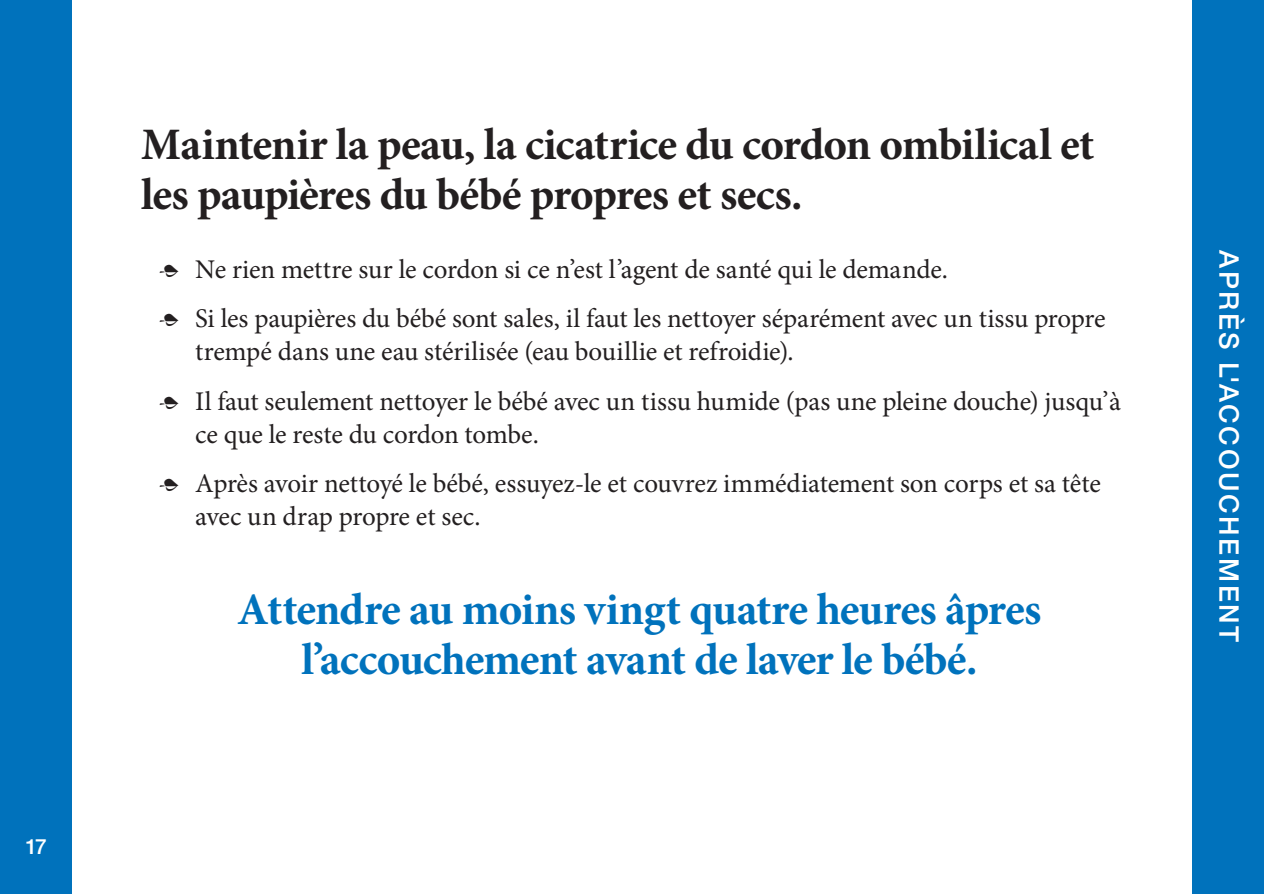
<style>
.page{position:relative;width:1264px;height:894px;background:#fff}
.page>*{position:absolute;margin:0;border:0;box-sizing:border-box;transform-origin:0 0}
.t1{font:700 45px/49.5px "Minion Pro";letter-spacing:-.025em;color:#231f20}
.t2{font:700 45px/49.5px "Minion Pro";letter-spacing:-.025em;color:#0072bc;text-align:center}
.t3{font:27px/33px "Minion Pro";letter-spacing:-.01em;color:#231f20}
.t4{font:500 27px "Helvetica Neue";letter-spacing:.095em;color:#fff}
.t5{font:500 21px "Helvetica Neue";color:#fff}
</style>
<div class="page">
<div style="left:0;top:0;width:71px;height:893px;background:#0072bc"></div>
<div style="left:1192px;top:0;width:71px;height:893px;background:#0072bc"></div>
<p class="t5" style="left:25px;top:834px;width:23px">17</p>
<h1 class="t1" style="left:141px;top:119px;width:954px">Maintenir la peau, la cicatrice du cordon ombilical et les paupières du bébé propres et secs.</h1>
<p class="t3" style="left:159px;top:252px;width:790px">• Ne rien mettre sur le cordon si ce n’est l’agent de santé qui le demande.</p>
<p class="t3" style="left:195px;top:302px;width:911px;text-indent:-36px">• Si les paupières du bébé sont sales, il faut les nettoyer séparément avec un tissu propre trempé dans une eau stérilisée (eau bouillie et refroidie).</p>
<p class="t3" style="left:195px;top:384px;width:927px;text-indent:-36px">• Il faut seulement nettoyer le bébé avec un tissu humide (pas une pleine douche) jusqu’à ce que le reste du cordon tombe.</p>
<p class="t3" style="left:195px;top:467px;width:907px;text-indent:-36px">• Après avoir nettoyé le bébé, essuyez-le et couvrez immédiatement son corps et sa tête avec un drap propre et sec.</p>
<h1 class="t2" style="left:237px;top:584px;width:805px">Attendre au moins vingt quatre heures âpres l’accouchement avant de laver le bébé.</h1>
<p class="t4" style="left:1245px;top:250px;width:393px;rotate:90deg">APRÈS L'ACCOUCHEMENT</p>
</div>
